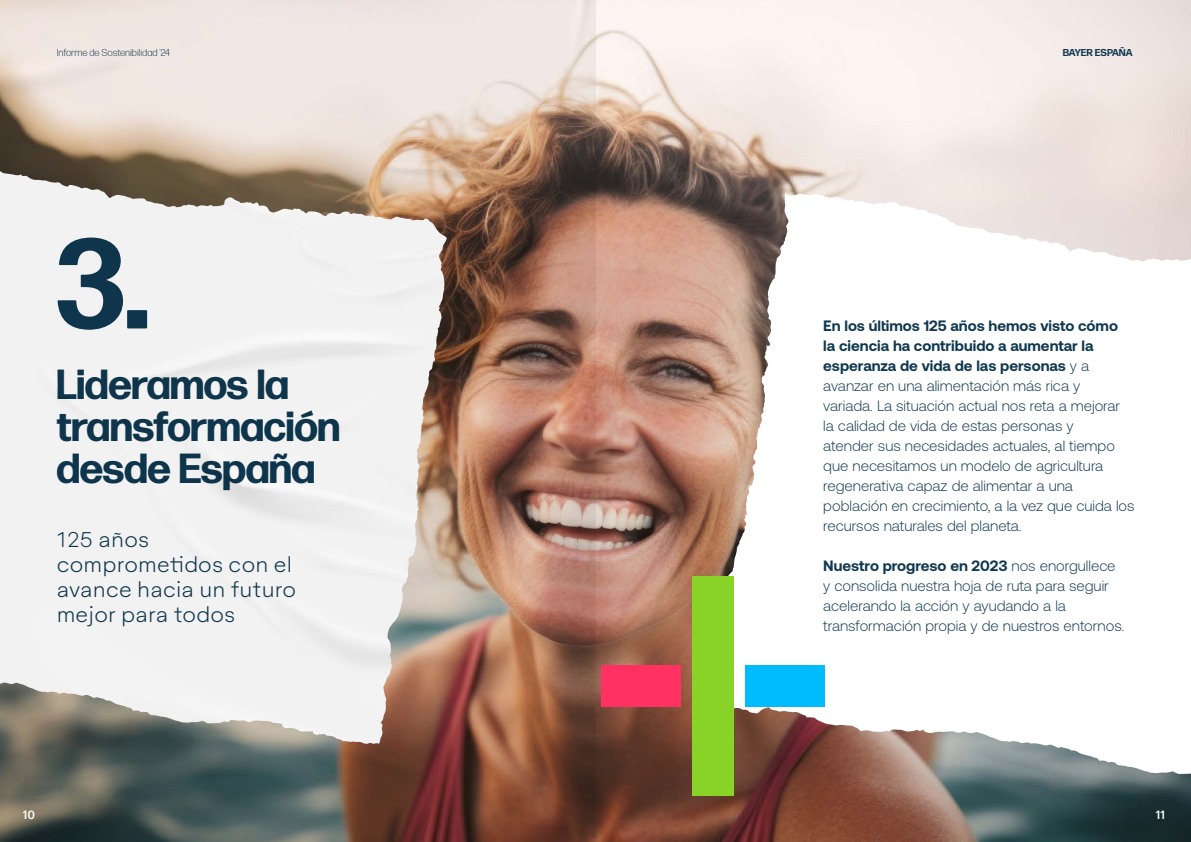
<style>
.page{position:relative;width:1191px;height:842px;background:#fff}
.page>*{position:absolute;margin:0;border:0;box-sizing:border-box;transform-origin:0 0}
.t1{font:700 128px "Forma DJR Banner";color:#0f384f}
.t2{font:700 42px/42px "Forma DJR Banner";letter-spacing:.01em;color:#0f384f}
.t3{font:21px/25.2px "Aktifo A Light";letter-spacing:.01em;color:#0f384f}
.t4{font:300 15px/20px "Aeonik";color:#0f384f}
.t5{font:500 12px "Forma DJR Text";color:#fff}
.t6{font:300 10px "Forma DJR Text";color:#0f384f}
.t7{font:700 10px "Forma DJR Text";color:#0f384f}
.s1{font-weight:700}
</style>
<div class="page">
<img style="left:595px;top:0;width:596px;height:842px">
<svg style="left:701px;top:193px;width:490px;height:603px"></svg>
<div style="left:692px;top:576px;width:41px;height:220px;background:#89d329"></div>
<div style="left:745px;top:665px;width:80px;height:42px;background:#00bcff"></div>
<div style="left:601px;top:665px;width:80px;height:42px;background:#ff3162"></div>
<img style="left:0;top:0;width:595px;height:842px">
<p class="t6" style="left:57px;top:46px;width:115px">Informe de Sostenibilidad ‘24</p>
<h1 class="t1" style="left:57px;top:189px;width:93px">3.</h1>
<h2 class="t2" style="left:57px;top:361px;width:284px">Lideramos la transformación desde España</h2>
<h3 class="t3" style="left:57px;top:526px;width:241px">125 años comprometidos con el avance hacia un futuro mejor para todos</h3>
<p class="t7" style="left:1062px;top:45px;width:71px">BAYER ESPAÑA</p>
<p class="t4" style="left:823px;top:316px;width:313px"><span class="s1">En los últimos 125 años hemos visto cómo<br>la ciencia ha contribuido a aumentar la esperanza de vida de las personas</span> y a avanzar en una alimentación más rica y<br>variada. La situación actual nos reta a mejorar la calidad de vida de estas personas y<br>atender sus necesidades actuales, al tiempo que necesitamos un modelo de agricultura regenerativa capaz de alimentar a una población en crecimiento, a la vez que cuida los recursos naturales del planeta.</p>
<p class="t4" style="left:823px;top:556px;width:303px"><span class="s1">Nuestro progreso en 2023</span> nos enorgullece y consolida nuestra hoja de ruta para seguir acelerando la acción y ayudando a la transformación propia y de nuestros entornos.</p>
<p class="t5" style="left:23px;top:806px;width:14px">10</p>
<p class="t5" style="left:1155px;top:806px;width:11px">11</p>
</div>
